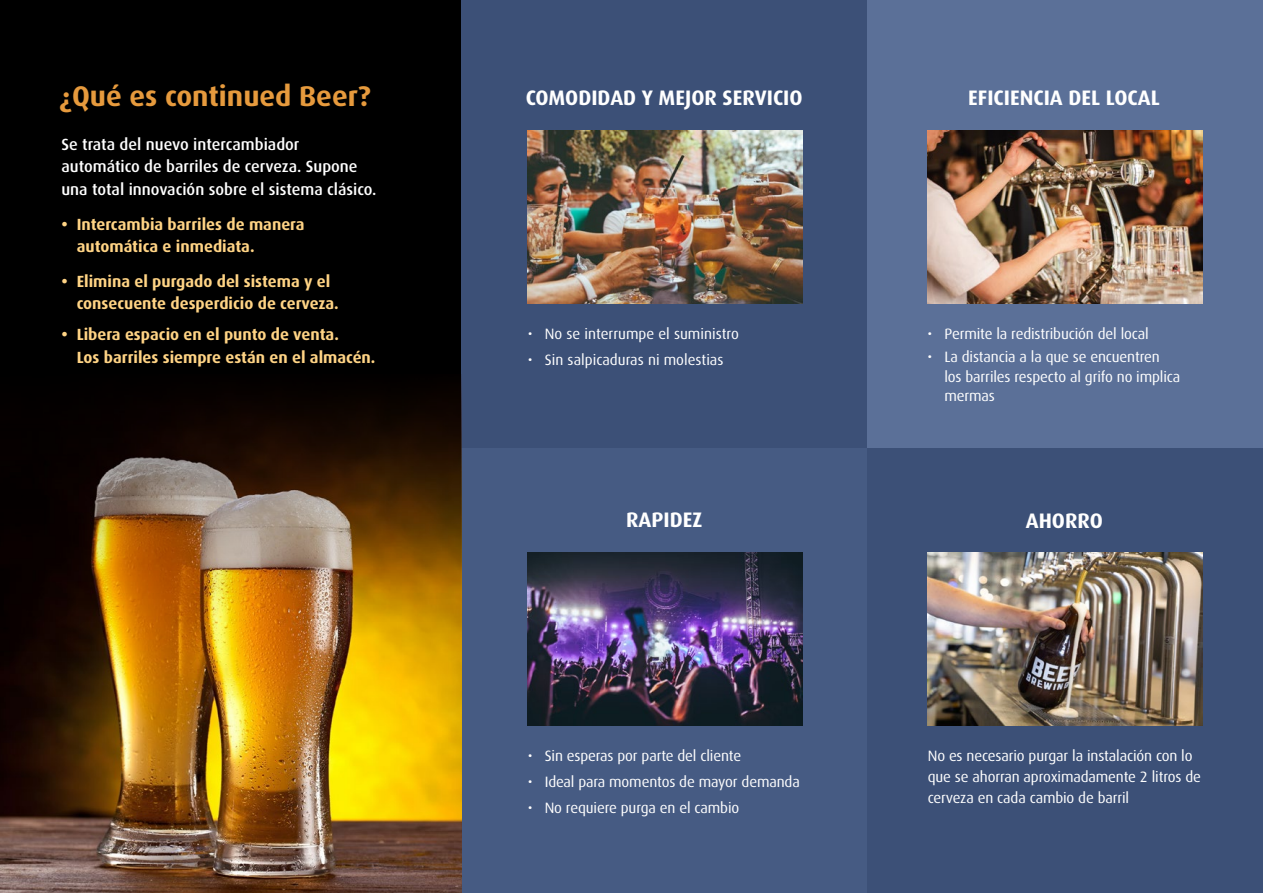
<style>
.page{position:relative;width:1263px;height:893px;background:#fff}
.page>*{position:absolute;margin:0;border:0;box-sizing:border-box;transform-origin:0 0}
.t1{font:700 28.5px "Dax Pro";color:#e69a3d}
.t2{font:700 21px "Dax Pro";color:#fff}
.t3{font:700 16.2px/22.5px "Dax Pro";color:#ffd485}
.t4{font:500 16.2px/22.5px "Dax Pro";color:#fff}
.t5{font:15px/21px "Dax Pro";letter-spacing:-.01em;color:#fff}
</style>
<div class="page">
<div style="left:867px;top:0;width:396px;height:449px;background:#5b7098"></div>
<div style="left:461px;top:0;width:406px;height:449px;background:#3c5077"></div>
<div style="left:867px;top:449px;width:396px;height:444px;background:#3c5077"></div>
<div style="left:461px;top:449px;width:406px;height:444px;background:#465b83"></div>
<div style="left:0;top:0;width:461px;height:893px;background:#000"></div>
<img style="left:0;top:393px;width:461px;height:500px">
<img style="left:528px;top:131px;width:274px;height:172px">
<img style="left:928px;top:553px;width:274px;height:173px">
<img style="left:927px;top:131px;width:275px;height:172px">
<img style="left:528px;top:552px;width:274px;height:173px">
<h1 class="t1" style="left:59px;top:77px;width:313px">¿Qué es continued Beer?</h1>
<p class="t4" style="left:61px;top:132px;width:317px">Se trata del nuevo intercambiador automático de barriles de cerveza. Supone una total innovación sobre el sistema clásico.</p>
<p class="t3" style="left:77px;top:212px;width:229px;text-indent:-15px">• Intercambia barriles de manera automática e inmediata.</p>
<p class="t3" style="left:77px;top:269px;width:264px;text-indent:-15px">• Elimina el purgado del sistema y el consecuente desperdicio de cerveza.</p>
<p class="t3" style="left:77px;top:323px;width:300px;text-indent:-15px">• Libera espacio en el punto de venta.<br>Los barriles siempre están en el almacén.</p>
<h2 class="t2" style="left:526px;top:84px;width:278px">COMODIDAD Y MEJOR SERVICIO</h2>
<h2 class="t2" style="left:968px;top:84px;width:193px">EFICIENCIA DEL LOCAL</h2>
<p class="t5" style="left:528px;top:323px;width:213px">• No se interrumpe el suministro</p>
<p class="t5" style="left:528px;top:349px;width:197px">• Sin salpicaduras ni molestias</p>
<p class="t5" style="left:927px;top:323px;width:223px">• Permite la redistribución del local</p>
<p class="t5" style="left:944px;top:347px;width:237px;line-height:19.5px;text-indent:-17px">• La distancia a la que se encuentren los barriles respecto al grifo no implica mermas</p>
<h2 class="t2" style="left:626px;top:506px;width:78px">RAPIDEZ</h2>
<h2 class="t2" style="left:1026px;top:507px;width:79px">AHORRO</h2>
<p class="t5" style="left:528px;top:744px;width:215px">• Sin esperas por parte del cliente</p>
<p class="t5" style="left:528px;top:771px;width:274px">• Ideal para momentos de mayor demanda</p>
<p class="t5" style="left:528px;top:797px;width:213px">• No requiere purga en el cambio</p>
<p class="t5" style="left:928px;top:745px;width:275px">No es necesario purgar la instalación con lo que se ahorran aproximadamente 2 litros de cerveza en cada cambio de barril</p>
</div>
